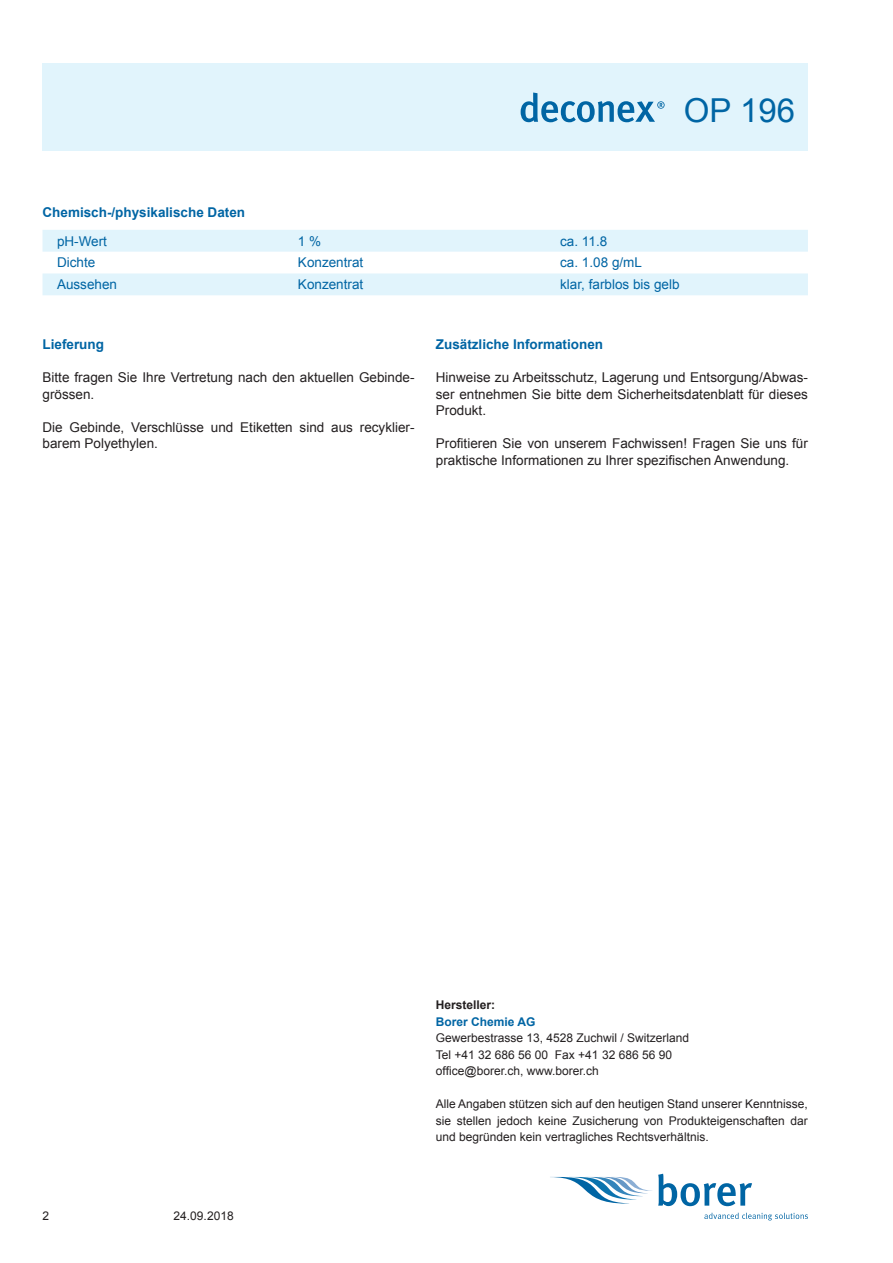
<style>
.page{position:relative;width:893px;height:1263px;background:#fff}
.page>*{position:absolute;margin:0;border:0;box-sizing:border-box;transform-origin:0 0}
.ProdBez_Folgeseite{font:33px "Arial";color:#0065a4}
.Text{font:13.5px/16.5px "Arial";color:#231f20}
.Tabelleninhalt{font:13.5px "Arial";color:#0065a4}
.Kapitel-Überschrift{font:700 13.5px "Arial";color:#0065a4}
.Text-2{font:12px/16.5px "Arial";color:#231f20}
.t1{font:700 12px "Arial";color:#0065a4}
.t2{font:700 12px "Arial";color:#231f20}
.ProdBez_Folgeseite-2{font:12px "Arial";color:#231f20}
</style>
<div class="page">
<svg style="left:550px;top:1174px;width:202px;height:32px"></svg>
<svg style="left:704px;top:1213px;width:104px;height:7px"></svg>
<div style="left:43px;top:64px;width:765px;height:87px;background:#e1f4fc"></div>
<svg style="left:521px;top:93px;width:144px;height:29px"></svg>
<svg style="left:43px;top:230px;width:765px;height:65px;fill:#e1f4fc"></svg>
<p class="ProdBez_Folgeseite" style="left:684px;top:88px;width:113px">OP 196</p>
<p class="Kapitel-Überschrift" style="left:43px;top:203px;width:204px">Chemisch-/physikalische Daten</p>
<p class="Tabelleninhalt" style="left:57px;top:232px;width:52px">pH-Wert</p>
<p class="Tabelleninhalt" style="left:298px;top:232px;width:25px">1 %</p>
<p class="Tabelleninhalt" style="left:560px;top:232px;width:49px">ca. 11.8</p>
<p class="Tabelleninhalt" style="left:57px;top:253px;width:40px">Dichte</p>
<p class="Tabelleninhalt" style="left:298px;top:253px;width:67px">Konzentrat</p>
<p class="Tabelleninhalt" style="left:560px;top:253px;width:83px">ca. 1.08 g/mL</p>
<p class="Tabelleninhalt" style="left:57px;top:275px;width:62px">Aussehen</p>
<p class="Tabelleninhalt" style="left:298px;top:275px;width:67px">Konzentrat</p>
<p class="Tabelleninhalt" style="left:560px;top:275px;width:121px">klar, farblos bis gelb</p>
<p class="Kapitel-Überschrift" style="left:43px;top:335px;width:63px">Lieferung</p>
<p class="Text" style="left:43px;top:369px;width:374px">Bitte fragen Sie Ihre Vertretung nach den aktuellen Gebinde&shy;grössen.</p>
<p class="Text" style="left:43px;top:418px;width:374px">Die Gebinde, Verschlüsse und Etiketten sind aus recyklier&shy;barem Polyethylen.</p>
<p class="Kapitel-Überschrift" style="left:436px;top:335px;width:169px">Zusätzliche Informationen</p>
<p class="Text" style="left:436px;top:369px;width:374px;text-align:justify">Hinweise zu Arbeitsschutz, Lagerung und Entsorgung/Abwas&shy;ser entnehmen Sie bitte dem Sicherheitsdatenblatt für dieses Produkt.</p>
<p class="Text" style="left:436px;top:435px;width:374px">Profitieren Sie von unserem Fachwissen! Fragen Sie uns für praktische Informationen zu Ihrer spezifischen Anwendung.</p>
<p class="Text-2" style="left:43px;top:1208px;width:8px">2</p>
<p class="ProdBez_Folgeseite-2" style="left:174px;top:1208px;width:62px">24.09.2018</p>
<p class="t2" style="left:436px;top:996px;width:61px">Hersteller:</p>
<p class="t1" style="left:436px;top:1013px;width:101px">Borer Chemie AG</p>
<p class="Text-2" style="left:436px;top:1029px;width:255px">Gewerbestrasse 13, 4528 Zuchwil / Switzerland<br>Tel +41 32 686 56 00 Fax +41 32 686 56 90 office@borer.ch, www.borer.ch</p>
<p class="Text-2" style="left:436px;top:1095px;width:374px;text-align:justify">Alle Angaben stützen sich auf den heutigen Stand unserer Kenntnisse, sie stellen jedoch keine Zusicherung von Produkteigenschaften dar und begründen kein vertragliches Rechtsverhältnis.</p>
</div>
